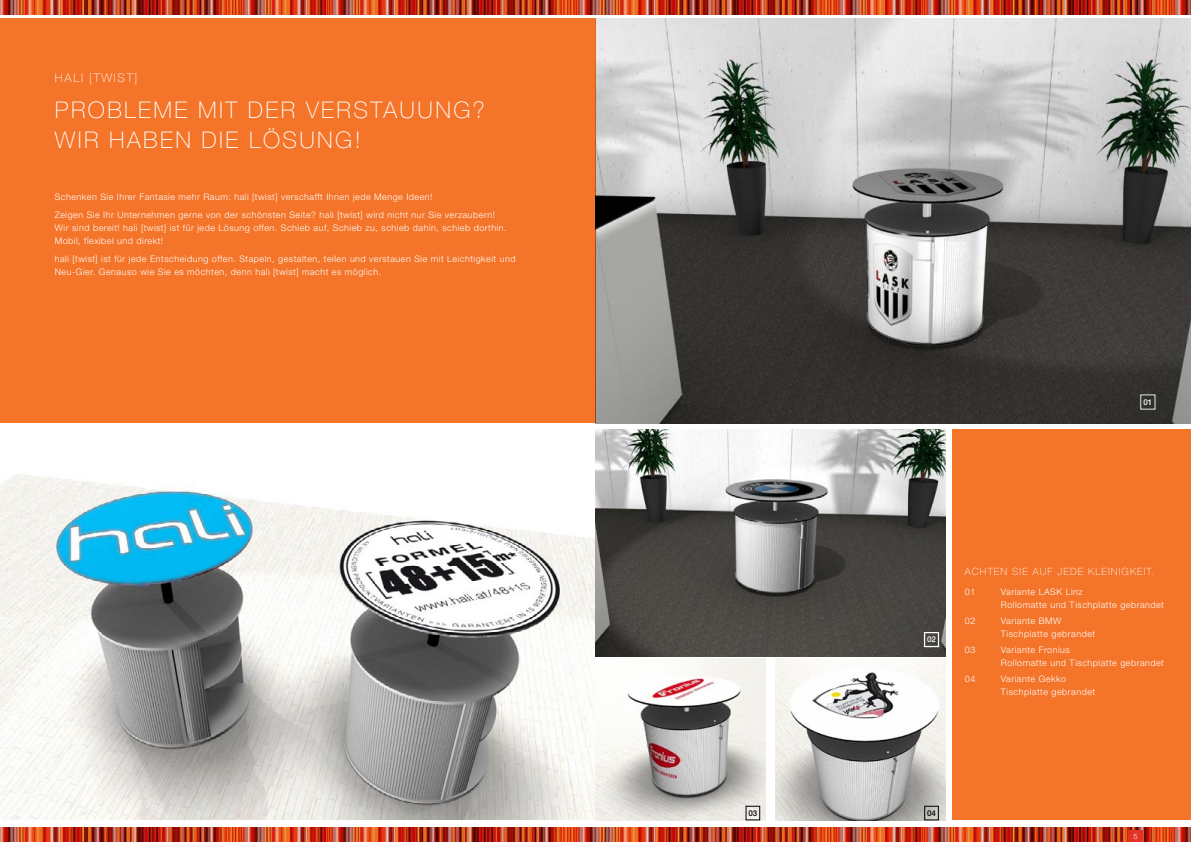
<style>
.page{position:relative;width:1191px;height:842px;background:#fff}
.page>*{position:absolute;margin:0;border:0;box-sizing:border-box;transform-origin:0 0}
.t1{font:100 23px/30px "Helvetica Neue LT Std";letter-spacing:.105em;color:#fff}
.t2{font:100 12px "Helvetica Neue LT Std";letter-spacing:.135em;color:#fff}
.t3{font:100 10px "Helvetica Neue LT Std";letter-spacing:.105em;color:#fff}
.t4{font:300 9px/13px "Helvetica Neue LT Std";letter-spacing:.055em;color:#fff}
.t5{font:500 8px "Helvetica Neue LT Std";color:#fff}
.t6{font:500 8px "Helvetica Neue LT Std";color:#000}
.t7{font:300 7.5px "Helvetica Neue LT Std";color:#fff}
</style>
<div class="page">
<img style="left:604px;top:828px;width:317px;height:14px">
<img style="left:921px;top:828px;width:270px;height:14px">
<img style="left:0;top:828px;width:326px;height:14px">
<img style="left:326px;top:828px;width:278px;height:14px">
<img style="left:0;top:474px;width:595px;height:345px">
<img style="left:595px;top:18px;width:596px;height:405px">
<div style="left:1128px;top:831px;width:14px;height:11px;background:#e33226"></div>
<div style="left:0;top:18px;width:595px;height:405px;background:#f47429"></div>
<div style="left:952px;top:429px;width:239px;height:391px;background:#f47429"></div>
<img style="left:595px;top:658px;width:170px;height:162px">
<img style="left:775px;top:658px;width:170px;height:162px">
<img style="left:595px;top:429px;width:350px;height:227px">
<div style="left:1140px;top:395px;width:15px;height:14px;border:1px solid #000"></div>
<div style="left:924px;top:632px;width:15px;height:15px;border:1px solid #fff"></div>
<div style="left:924px;top:806px;width:14px;height:14px;border:1px solid #000"></div>
<div style="left:746px;top:806px;width:14px;height:14px;border:1px solid #000"></div>
<img style="left:604px;top:0;width:317px;height:14px">
<img style="left:921px;top:0;width:270px;height:14px">
<img style="left:0;top:0;width:326px;height:14px">
<img style="left:326px;top:0;width:278px;height:14px">
<h2 class="t2" style="left:55px;top:71px;width:84px">HALI [TWIST]</h2>
<h1 class="t1" style="left:55px;top:94px;width:431px">PROBLEME MIT DER VERSTAUUNG?<br>WIR HABEN DIE LÖSUNG!</h1>
<p class="t4" style="left:55px;top:187px;width:442px;line-height:18px">Schenken Sie Ihrer Fantasie mehr Raum: hali [twist] verschafft Ihnen jede Menge Ideen!<br>Zeigen Sie Ihr Unternehmen gerne von der schönsten Seite? hali [twist] wird nicht nur Sie verzaubern!</p>
<p class="t4" style="left:55px;top:221px;width:453px">Wir sind bereit! hali [twist] ist für jede Lösung offen. Schieb auf, Schieb zu, schieb dahin, schieb dorthin.<br>Mobil, flexibel und direkt!</p>
<p class="t4" style="left:55px;top:252px;width:462px">hali [twist] ist für jede Entscheidung offen. Stapeln, gestalten, teilen und verstauen Sie mit Leichtigkeit und<br>Neu-Gier. Genauso wie Sie es möchten, denn hali [twist] macht es möglich.</p>
<p class="t5" style="left:1143px;top:397px;width:11px">01</p>
<p class="t5" style="left:927px;top:635px;width:11px">02</p>
<p class="t3" style="left:964px;top:566px;width:191px">ACHTEN SIE AUF JEDE KLEINIGKEIT.</p>
<p class="t4" style="left:964px;top:585px;width:12px">01</p>
<p class="t4" style="left:1000px;top:585px;width:165px">Variante LASK Linz<br>Rollomatte und Tischplatte gebrandet</p>
<p class="t4" style="left:964px;top:614px;width:12px">02</p>
<p class="t4" style="left:1000px;top:614px;width:96px">Variante BMW<br>Tischplatte gebrandet</p>
<p class="t4" style="left:964px;top:643px;width:12px">03</p>
<p class="t4" style="left:1000px;top:643px;width:165px">Variante Fronius<br>Rollomatte und Tischplatte gebrandet</p>
<p class="t4" style="left:964px;top:672px;width:12px">04</p>
<p class="t4" style="left:1000px;top:672px;width:96px">Variante Gekko<br>Tischplatte gebrandet</p>
<p class="t6" style="left:748px;top:808px;width:11px">03</p>
<p class="t6" style="left:927px;top:808px;width:11px">04</p>
<p class="t7" style="left:1133px;top:831px;width:6px">5</p>
</div>
